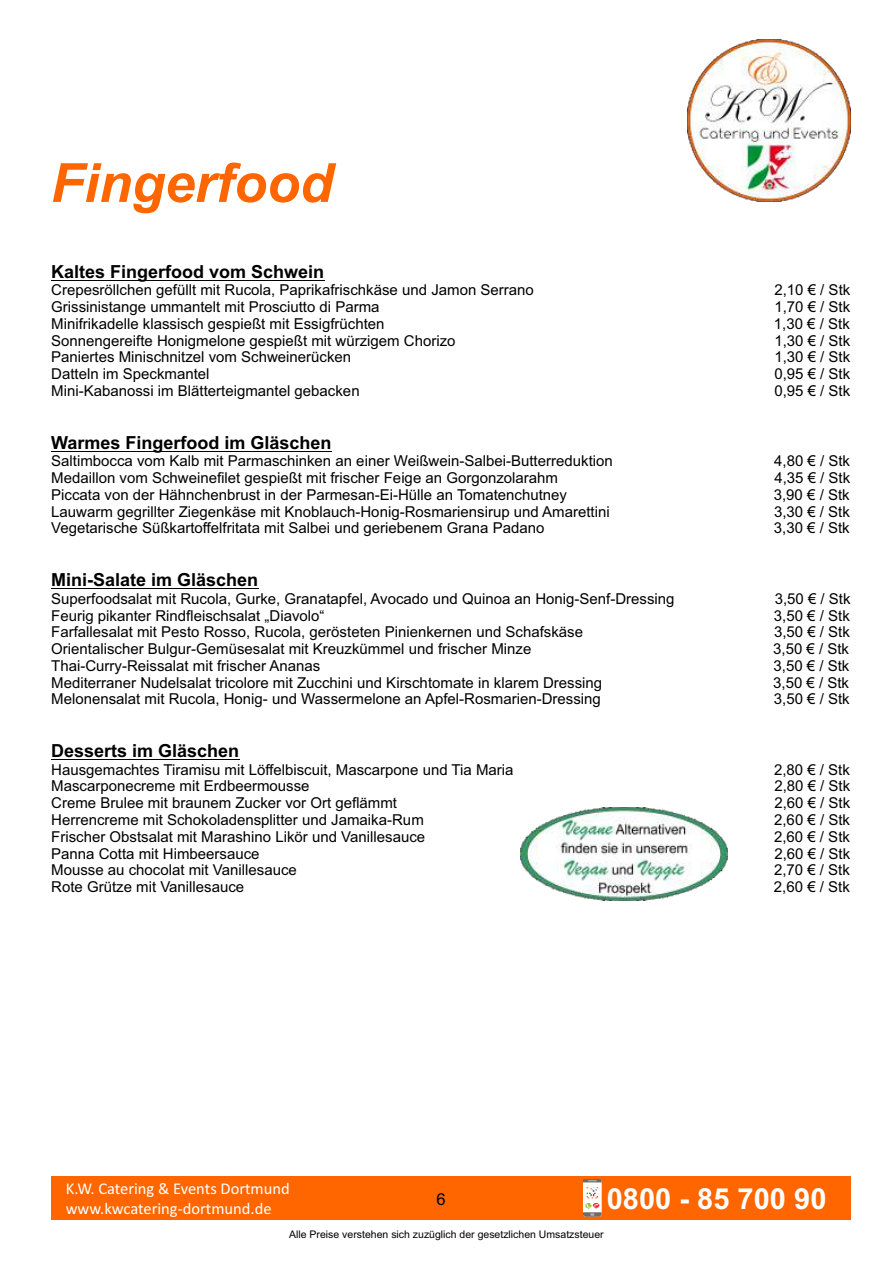
<style>
.page{position:relative;width:893px;height:1263px;background:#fff}
.page>*{position:absolute;margin:0;border:0;box-sizing:border-box;transform-origin:0 0}
.t1{font:italic 700 54px "Arial";color:#f60}
.t2{font:700 29.1px "Arial";color:#fff}
.t3{font:700 18px "Arial";color:#000}
.t4{font:16.5px/20.1px "Calibri";color:#fff}
.t5{font:16.5px "Arial";color:#000}
.t6{font:15px "Arial";color:#000}
.t7{font:10.5px "Arial";color:#000}
</style>
<div class="page">
<img style="left:687px;top:39px;width:163px;height:163px">
<hr style="left:51px;top:280px;width:273px;height:1px;background:#000">
<hr style="left:51px;top:451px;width:281px;height:1px;background:#000">
<hr style="left:51px;top:588px;width:207px;height:1px;background:#000">
<hr style="left:51px;top:759px;width:188px;height:1px;background:#000">
<div style="left:51px;top:1176px;width:800px;height:44px;background:#f60"></div>
<img style="left:584px;top:1179px;width:18px;height:38px">
<img style="left:520px;top:807px;width:207px;height:93px">
<h1 class="t1" style="left:51px;top:163px;width:283px">Fingerfood</h1>
<p class="t3" style="left:51px;top:265px;width:275px">Kaltes Fingerfood vom Schwein</p>
<p class="t6" style="left:51px;top:284px;width:484px">Crepesröllchen gefüllt mit Rucola, Paprikafrischkäse und Jamon Serrano</p>
<p class="t6" style="left:774px;top:284px;width:77px">2,10 € / Stk</p>
<p class="t6" style="left:51px;top:301px;width:330px">Grissinistange ummantelt mit Prosciutto di Parma</p>
<p class="t6" style="left:774px;top:301px;width:77px">1,70 € / Stk</p>
<p class="t6" style="left:51px;top:318px;width:335px">Minifrikadelle klassisch gespießt mit Essigfrüchten</p>
<p class="t6" style="left:774px;top:318px;width:77px">1,30 € / Stk</p>
<p class="t6" style="left:51px;top:335px;width:406px">Sonnengereifte Honigmelone gespießt mit würzigem Chorizo</p>
<p class="t6" style="left:774px;top:335px;width:77px">1,30 € / Stk</p>
<p class="t6" style="left:51px;top:351px;width:302px">Paniertes Minischnitzel vom Schweinerücken</p>
<p class="t6" style="left:774px;top:351px;width:77px">1,30 € / Stk</p>
<p class="t6" style="left:51px;top:368px;width:160px">Datteln im Speckmantel</p>
<p class="t6" style="left:774px;top:368px;width:77px">0,95 € / Stk</p>
<p class="t6" style="left:51px;top:385px;width:310px">Mini-Kabanossi im Blätterteigmantel gebacken</p>
<p class="t6" style="left:774px;top:385px;width:77px">0,95 € / Stk</p>
<p class="t3" style="left:51px;top:436px;width:282px">Warmes Fingerfood im Gläschen</p>
<p class="t6" style="left:51px;top:455px;width:563px">Saltimbocca vom Kalb mit Parmaschinken an einer Weißwein-Salbei-Butterreduktion</p>
<p class="t6" style="left:774px;top:455px;width:77px">4,80 € / Stk</p>
<p class="t6" style="left:51px;top:472px;width:508px">Medaillon vom Schweinefilet gespießt mit frischer Feige an Gorgonzolarahm</p>
<p class="t6" style="left:774px;top:472px;width:77px">4,35 € / Stk</p>
<p class="t6" style="left:51px;top:489px;width:517px">Piccata von der Hähnchenbrust in der Parmesan-Ei-Hülle an Tomatenchutney</p>
<p class="t6" style="left:774px;top:489px;width:77px">3,90 € / Stk</p>
<p class="t6" style="left:51px;top:506px;width:560px">Lauwarm gegrillter Ziegenkäse mit Knoblauch-Honig-Rosmariensirup und Amarettini</p>
<p class="t6" style="left:774px;top:506px;width:77px">3,30 € / Stk</p>
<p class="t6" style="left:51px;top:522px;width:495px">Vegetarische Süßkartoffelfritata mit Salbei und geriebenem Grana Padano</p>
<p class="t6" style="left:774px;top:522px;width:77px">3,30 € / Stk</p>
<p class="t3" style="left:51px;top:573px;width:209px">Mini-Salate im Gläschen</p>
<p class="t6" style="left:51px;top:593px;width:625px">Superfoodsalat mit Rucola, Gurke, Granatapfel, Avocado und Quinoa an Honig-Senf-Dressing</p>
<p class="t6" style="left:775px;top:593px;width:77px">3,50 € / Stk</p>
<p class="t6" style="left:51px;top:610px;width:275px">Feurig pikanter Rindfleischsalat „Diavolo“</p>
<p class="t6" style="left:774px;top:610px;width:77px">3,50 € / Stk</p>
<p class="t6" style="left:51px;top:626px;width:533px">Farfallesalat mit Pesto Rosso, Rucola, gerösteten Pinienkernen und Schafskäse</p>
<p class="t6" style="left:774px;top:626px;width:77px">3,50 € / Stk</p>
<p class="t6" style="left:51px;top:643px;width:482px">Orientalischer Bulgur-Gemüsesalat mit Kreuzkümmel und frischer Minze</p>
<p class="t6" style="left:773px;top:643px;width:77px">3,50 € / Stk</p>
<p class="t6" style="left:51px;top:660px;width:271px">Thai-Curry-Reissalat mit frischer Ananas</p>
<p class="t6" style="left:773px;top:660px;width:77px">3,50 € / Stk</p>
<p class="t6" style="left:51px;top:677px;width:552px">Mediterraner Nudelsalat tricolore mit Zucchini und Kirschtomate in klarem Dressing</p>
<p class="t6" style="left:773px;top:677px;width:77px">3,50 € / Stk</p>
<p class="t6" style="left:51px;top:693px;width:551px">Melonensalat mit Rucola, Honig- und Wassermelone an Apfel-Rosmarien-Dressing</p>
<p class="t6" style="left:774px;top:693px;width:77px">3,50 € / Stk</p>
<p class="t3" style="left:51px;top:744px;width:190px">Desserts im Gläschen</p>
<p class="t6" style="left:51px;top:764px;width:464px">Hausgemachtes Tiramisu mit Löffelbiscuit, Mascarpone und Tia Maria</p>
<p class="t6" style="left:774px;top:764px;width:77px">2,80 € / Stk</p>
<p class="t6" style="left:51px;top:780px;width:260px">Mascarponecreme mit Erdbeermousse</p>
<p class="t6" style="left:774px;top:780px;width:77px">2,80 € / Stk</p>
<p class="t6" style="left:51px;top:797px;width:347px">Creme Brulee mit braunem Zucker vor Ort geflämmt</p>
<p class="t6" style="left:774px;top:797px;width:77px">2,60 € / Stk</p>
<p class="t6" style="left:51px;top:814px;width:374px">Herrencreme mit Schokoladensplitter und Jamaika-Rum</p>
<p class="t6" style="left:774px;top:814px;width:77px">2,60 € / Stk</p>
<p class="t6" style="left:51px;top:831px;width:376px">Frischer Obstsalat mit Marashino Likör und Vanillesauce</p>
<p class="t6" style="left:774px;top:831px;width:77px">2,60 € / Stk</p>
<p class="t6" style="left:51px;top:848px;width:210px">Panna Cotta mit Himbeersauce</p>
<p class="t6" style="left:774px;top:848px;width:77px">2,60 € / Stk</p>
<p class="t6" style="left:51px;top:864px;width:247px">Mousse au chocolat mit Vanillesauce</p>
<p class="t6" style="left:774px;top:864px;width:77px">2,70 € / Stk</p>
<p class="t6" style="left:51px;top:881px;width:195px">Rote Grütze mit Vanillesauce</p>
<p class="t6" style="left:774px;top:881px;width:77px">2,60 € / Stk</p>
<p class="t4" style="left:66px;top:1180px;width:225px">K.W. Catering &amp; Events Dortmund www.kwcatering-dortmund.de</p>
<h2 class="t2" style="left:607px;top:1188px;width:221px">0800 - 85 700 90</h2>
<p class="t7" style="left:289px;top:1230px;width:316px">Alle Preise verstehen sich zuzüglich der gesetzlichen Umsatzsteuer</p>
<p class="t5" style="left:436px;top:1193px;width:11px">6</p>
</div>
